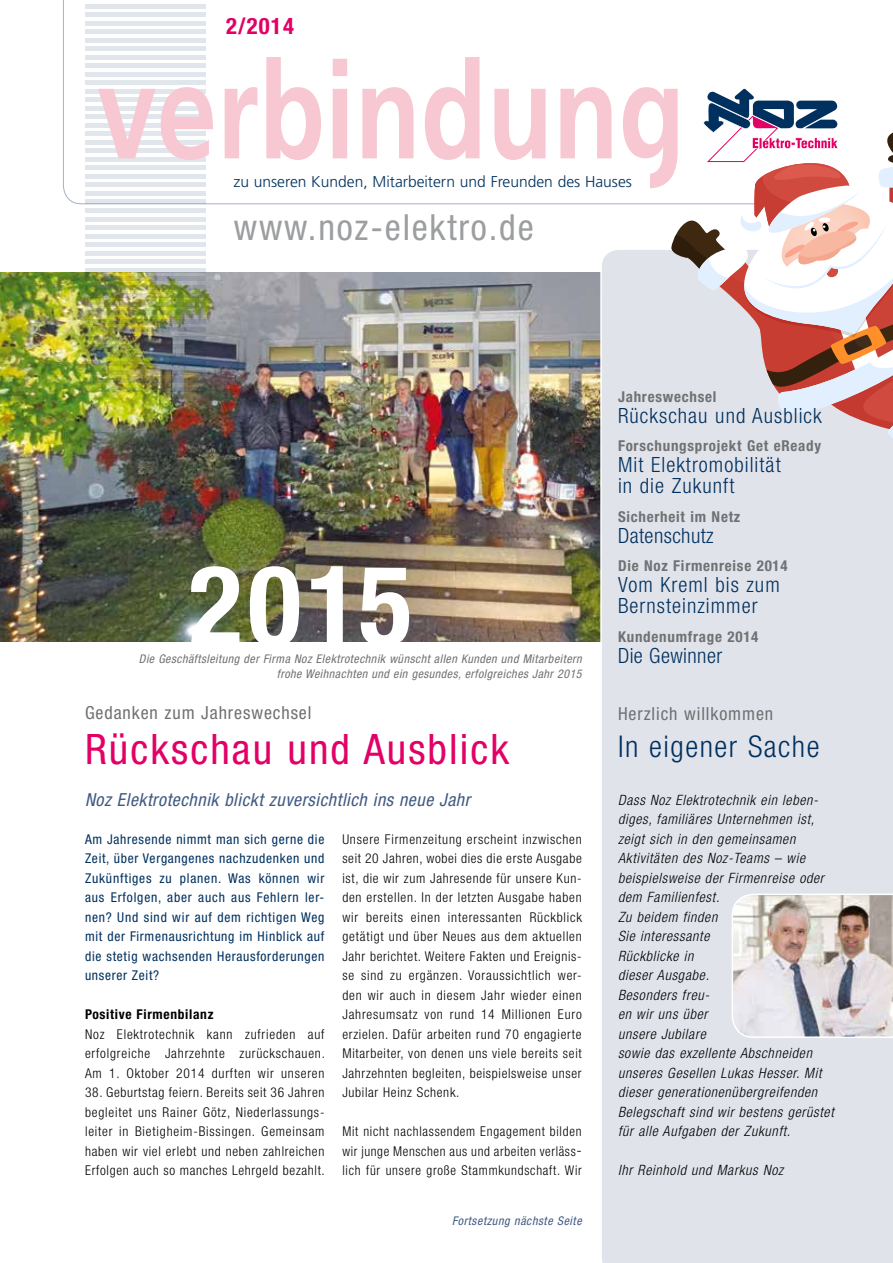
<style>
.page{position:relative;width:893px;height:1263px;background:#fff}
.page>*{position:absolute;margin:0;border:0;box-sizing:border-box;transform-origin:0 0}
.t1{font:700 135px "Frutiger";color:#f7c8d2;scale:.8 1}
.t2{font:700 condensed 110.85px "Helvetica Neue LT Pro";color:#fff}
.t3{font:condensed 42px "Helvetica Neue LT Pro";letter-spacing:.05em;color:#e30066}
.t4{font:condensed 36px "Helvetica Neue LT Pro";letter-spacing:.05em;color:#9c9e9f}
.t5{font:300 condensed 30px "Helvetica Neue LT Pro";letter-spacing:.05em;color:#00305e}
.t6{font:700 condensed 22.65px "Helvetica Neue LT Pro";color:#e30066}
.t7{font:300 condensed 21px/21px "Helvetica Neue LT Pro";letter-spacing:.05em;color:#00305e}
.t8{font:300 condensed 21px "Helvetica Neue LT Pro";letter-spacing:.02em;color:#00305e}
.t9{font:italic condensed 18px "Helvetica Neue LT Pro";letter-spacing:.03em;color:#425a83}
.t10{font:condensed 18px "Helvetica Neue LT Pro";letter-spacing:.05em;color:#707172}
.t11{font:300 15.6px "Frutiger";color:#00305e}
.t12{font:700 condensed 15px "Helvetica Neue LT Pro";letter-spacing:.05em;color:#707172}
.t13{font:italic 300 condensed 14.25px/19.5px "Helvetica Neue LT Pro";letter-spacing:.05em;color:#000}
.t14{font:300 condensed 13.5px/19.5px "Helvetica Neue LT Pro";letter-spacing:.055em;color:#000;text-align:justify}
.t15{font:condensed 13.5px/19.5px "Helvetica Neue LT Pro";letter-spacing:.055em;color:#00305e;text-align:justify}
.t16{font:700 condensed 13.5px "Helvetica Neue LT Pro";letter-spacing:.05em;color:#000}
.t17{font:italic condensed 12px/14.4px "Helvetica Neue LT Pro";letter-spacing:.04em;color:#707172;text-align:right}
.t18{font:italic condensed 12px "Helvetica Neue LT Pro";letter-spacing:.05em;color:#425a83}
</style>
<div class="page">
<img style="left:0;top:272px;width:600px;height:369px">
<svg style="left:63px;top:0;width:608px;height:204px"></svg>
<hr style="left:85px;top:64px;width:121px;height:4px;background:#e1e6ec">
<div style="left:85px;top:72px;width:121px;height:5px;background:#e1e6ec"></div>
<hr style="left:85px;top:81px;width:121px;height:4px;background:#e1e6ec">
<div style="left:85px;top:89px;width:121px;height:5px;background:#e1e6ec"></div>
<hr style="left:85px;top:98px;width:121px;height:4px;background:#e1e6ec">
<div style="left:85px;top:106px;width:121px;height:5px;background:#e1e6ec"></div>
<hr style="left:85px;top:115px;width:121px;height:4px;background:#e1e6ec">
<div style="left:85px;top:123px;width:121px;height:5px;background:#e1e6ec"></div>
<hr style="left:85px;top:132px;width:121px;height:4px;background:#e1e6ec">
<div style="left:85px;top:140px;width:121px;height:5px;background:#e1e6ec"></div>
<hr style="left:85px;top:149px;width:121px;height:4px;background:#e1e6ec">
<div style="left:85px;top:157px;width:121px;height:5px;background:#e1e6ec"></div>
<hr style="left:85px;top:166px;width:121px;height:4px;background:#e1e6ec">
<div style="left:85px;top:174px;width:121px;height:5px;background:#e1e6ec"></div>
<hr style="left:85px;top:183px;width:121px;height:4px;background:#e1e6ec">
<div style="left:85px;top:191px;width:121px;height:5px;background:#e1e6ec"></div>
<svg style="left:85px;top:200px;width:121px;height:4px"></svg>
<div style="left:85px;top:208px;width:121px;height:5px;background:#e1e6ec"></div>
<hr style="left:85px;top:217px;width:121px;height:4px;background:#e1e6ec">
<div style="left:85px;top:225px;width:121px;height:5px;background:#e1e6ec"></div>
<hr style="left:85px;top:234px;width:121px;height:4px;background:#e1e6ec">
<div style="left:85px;top:242px;width:121px;height:5px;background:#e1e6ec"></div>
<hr style="left:85px;top:251px;width:121px;height:4px;background:#e1e6ec">
<div style="left:85px;top:259px;width:121px;height:5px;background:#e1e6ec"></div>
<hr style="left:85px;top:268px;width:121px;height:4px;background:#e1e6ec">
<svg style="left:85px;top:276px;width:121px;height:5px"></svg>
<svg style="left:85px;top:285px;width:121px;height:4px"></svg>
<svg style="left:85px;top:293px;width:121px;height:5px"></svg>
<svg style="left:85px;top:302px;width:121px;height:4px"></svg>
<svg style="left:85px;top:310px;width:121px;height:5px"></svg>
<svg style="left:85px;top:319px;width:121px;height:4px"></svg>
<svg style="left:85px;top:327px;width:121px;height:5px"></svg>
<svg style="left:85px;top:336px;width:121px;height:4px"></svg>
<svg style="left:85px;top:344px;width:121px;height:5px"></svg>
<svg style="left:85px;top:353px;width:121px;height:4px"></svg>
<svg style="left:85px;top:361px;width:121px;height:5px"></svg>
<svg style="left:85px;top:370px;width:121px;height:4px"></svg>
<svg style="left:85px;top:378px;width:121px;height:5px"></svg>
<svg style="left:85px;top:387px;width:121px;height:4px"></svg>
<div style="left:85px;top:55px;width:121px;height:5px;background:#e1e6ec"></div>
<hr style="left:85px;top:47px;width:121px;height:4px;background:#e1e6ec">
<div style="left:85px;top:38px;width:121px;height:5px;background:#e1e6ec"></div>
<hr style="left:85px;top:30px;width:121px;height:4px;background:#e1e6ec">
<div style="left:85px;top:21px;width:121px;height:5px;background:#e1e6ec"></div>
<hr style="left:85px;top:13px;width:121px;height:4px;background:#e1e6ec">
<div style="left:85px;top:4px;width:121px;height:5px;background:#e1e6ec"></div>
<hr style="left:85px;top:0;width:121px;height:1px;background:#00305e">
<div style="left:618px;top:160px;width:31px;height:39px;background:#fff"></div>
<div style="left:600px;top:250px;width:293px;height:1013px;background:#e1e3eb"></div>
<img style="left:732px;top:893px;width:161px;height:145px">
<svg style="left:671px;top:88px;width:222px;height:440px"></svg>
<h3 class="t6" style="left:226px;top:12px;width:69px">2/2014</h3>
<h1 class="t1" style="left:97px;top:32px;width:737px">verbindung</h1>
<p class="t11" style="left:233px;top:173px;width:400px">zu unseren Kunden, Mitarbeitern und Freunden des Hauses</p>
<h3 class="t4" style="left:234px;top:206px;width:301px">www.noz-elektro.de</h3>
<h2 class="t2" style="left:189px;top:538px;width:224px">2015</h2>
<p class="t17" style="left:139px;top:652px;width:444px">Die Geschäftsleitung der Firma Noz Elektrotechnik wünscht allen Kunden und Mitarbeitern frohe Weihnachten und ein gesundes, erfolgreiches Jahr 2015</p>
<h3 class="t10" style="left:85px;top:702px;width:228px">Gedanken zum Jahreswechsel</h3>
<h3 class="t3" style="left:85px;top:725px;width:426px">Rückschau und Ausblick</h3>
<h3 class="t9" style="left:85px;top:790px;width:387px">Noz Elektrotechnik blickt zuversichtlich ins neue Jahr</h3>
<p class="t15" style="left:85px;top:829px;width:241px">Am Jahresende nimmt man sich gerne die Zeit, über Vergangenes nachzudenken und Zukünftiges zu planen. Was können wir aus Erfolgen, aber auch aus Fehlern ler&shy;nen? Und sind wir auf dem richtigen Weg mit der Firmenausrichtung im Hinblick auf die stetig wachsenden Herausforderungen unserer Zeit?</p>
<p class="t16" style="left:85px;top:1006px;width:130px">Positive Firmenbilanz</p>
<p class="t14" style="left:85px;top:1024px;width:241px">Noz Elektrotechnik kann zufrieden auf erfolgreiche Jahrzehnte zurückschauen.<br>Am 1. Oktober 2014 durften wir unseren</p>
<p class="t14" style="left:85px;top:1083px;width:241px">38. Geburtstag feiern. Bereits seit 36 Jahren begleitet uns Rainer Götz, Niederlassungs&shy;leiter in Bietigheim-Bissingen. Gemeinsam haben wir viel erlebt und neben zahlreichen Erfolgen auch so manches Lehrgeld bezahlt.</p>
<p class="t14" style="left:342px;top:829px;width:241px">Unsere Firmenzeitung erscheint inzwischen seit 20 Jahren, wobei dies die erste Ausgabe ist, die wir zum Jahresende für unsere Kun&shy;den erstellen. In der letzten Ausgabe haben wir bereits einen interessanten Rückblick getätigt und über Neues aus dem aktuellen Jahr berichtet. Weitere Fakten und Ereignis&shy;se sind zu ergänzen. Voraussichtlich wer&shy;den wir auch in diesem Jahr wieder einen Jahresumsatz von rund 14 Millionen Euro erzielen. Dafür arbeiten rund 70 engagierte Mitarbeiter, von denen uns viele bereits seit Jahrzehnten begleiten, beispielsweise unser Jubilar Heinz Schenk.</p>
<p class="t14" style="left:342px;top:1122px;width:241px;text-align:left">Mit nicht nachlassendem Engagement bilden wir junge Menschen aus und arbeiten verläss&shy;lich für unsere große Stammkundschaft. Wir</p>
<p class="t18" style="left:452px;top:1213px;width:131px">Fortsetzung nächste Seite</p>
<p class="t12" style="left:618px;top:387px;width:100px">Jahreswechsel</p>
<h3 class="t7" style="left:618px;top:405px;width:205px">Rückschau und Ausblick</h3>
<p class="t12" style="left:618px;top:437px;width:205px">Forschungsprojekt Get eReady</p>
<h3 class="t7" style="left:618px;top:454px;width:164px">Mit Elektromobilität in die Zukunft</h3>
<p class="t12" style="left:618px;top:507px;width:124px">Sicherheit im Netz</p>
<h3 class="t8" style="left:618px;top:523px;width:97px">Datenschutz</h3>
<p class="t12" style="left:618px;top:557px;width:171px">Die Noz Firmenreise 2014</p>
<h3 class="t7" style="left:618px;top:574px;width:163px">Vom Kreml bis zum<br>Bernsteinzimmer</h3>
<p class="t12" style="left:618px;top:627px;width:142px">Kundenumfrage 2014</p>
<h3 class="t8" style="left:618px;top:643px;width:106px">Die Gewinner</h3>
<h3 class="t10" style="left:618px;top:703px;width:157px">Herzlich willkommen</h3>
<h3 class="t5" style="left:618px;top:729px;width:203px">In eigener Sache</h3>
<p class="t13" style="left:618px;top:790px;width:217px">Dass Noz Elektrotechnik ein leben&shy;diges, familiäres Unternehmen ist, zeigt sich in den gemeinsamen<br>Aktivitäten des Noz-Teams – wie beispielsweise der Firmenreise oder dem Familienfest.<br>Zu beidem finden<br>Sie interessante<br>Rückblicke in<br>dieser Ausgabe.<br>Besonders freu-<br>en wir uns über<br>unsere Jubilare<br>sowie das exzellente Abschneiden unseres Gesellen Lukas Hesser. Mit dieser generationenübergreifenden<br>Belegschaft sind wir bestens gerüstet für alle Aufgaben der Zukunft.</p>
<p class="t13" style="left:618px;top:1161px;width:167px">Ihr Reinhold und Markus Noz</p>
</div>
